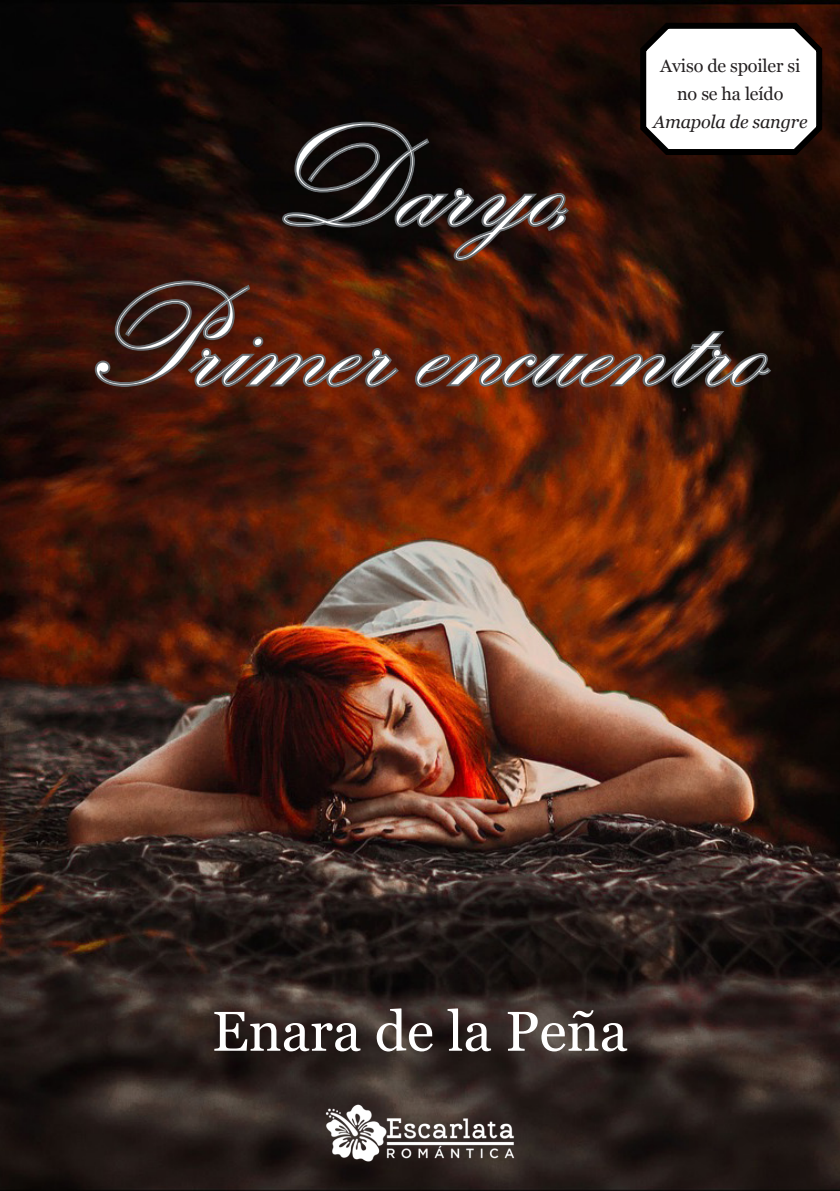
<style>
.page{position:relative;width:840px;height:1191px;background:#fff}
.page>*{position:absolute;margin:0;border:0;box-sizing:border-box;transform-origin:0 0}
.capi{font:150px "Kunstler Script";color:#fff}
.capi-2{font:56px "Georgia";color:#fff}
.Texto{font:18px/28px "Georgia";letter-spacing:-.01em;color:#231f20;text-align:center}
.Texto-2{font:italic 18px "Georgia";letter-spacing:-.01em;color:#231f20}
</style>
<div class="page">
<img style="left:0;top:0;width:839px;height:1191px">
<svg style="left:280px;top:120px;width:291px;height:143px;background:#2b1e1b"></svg>
<svg style="left:92px;top:278px;width:309px;height:112px;background:#53291d"></svg>
<svg style="left:413px;top:329px;width:360px;height:62px;background:#553226"></svg>
<svg style="left:637px;top:17px;width:187px;height:141px"></svg>
<img style="left:324px;top:1104px;width:191px;height:57px">
<p class="Texto" style="left:660px;top:52px;width:141px">Aviso de spoiler si no se ha leído</p>
<p class="Texto-2" style="left:652px;top:110px;width:156px">Amapola de sangre</p>
<p class="capi" style="left:260px;top:100px;width:320px">Daryo,</p>
<p class="capi" style="left:76px;top:260px;width:689px">Primer encuentro</p>
<p class="capi-2" style="left:212px;top:997px;width:417px">Enara de la Peña</p>
</div>
